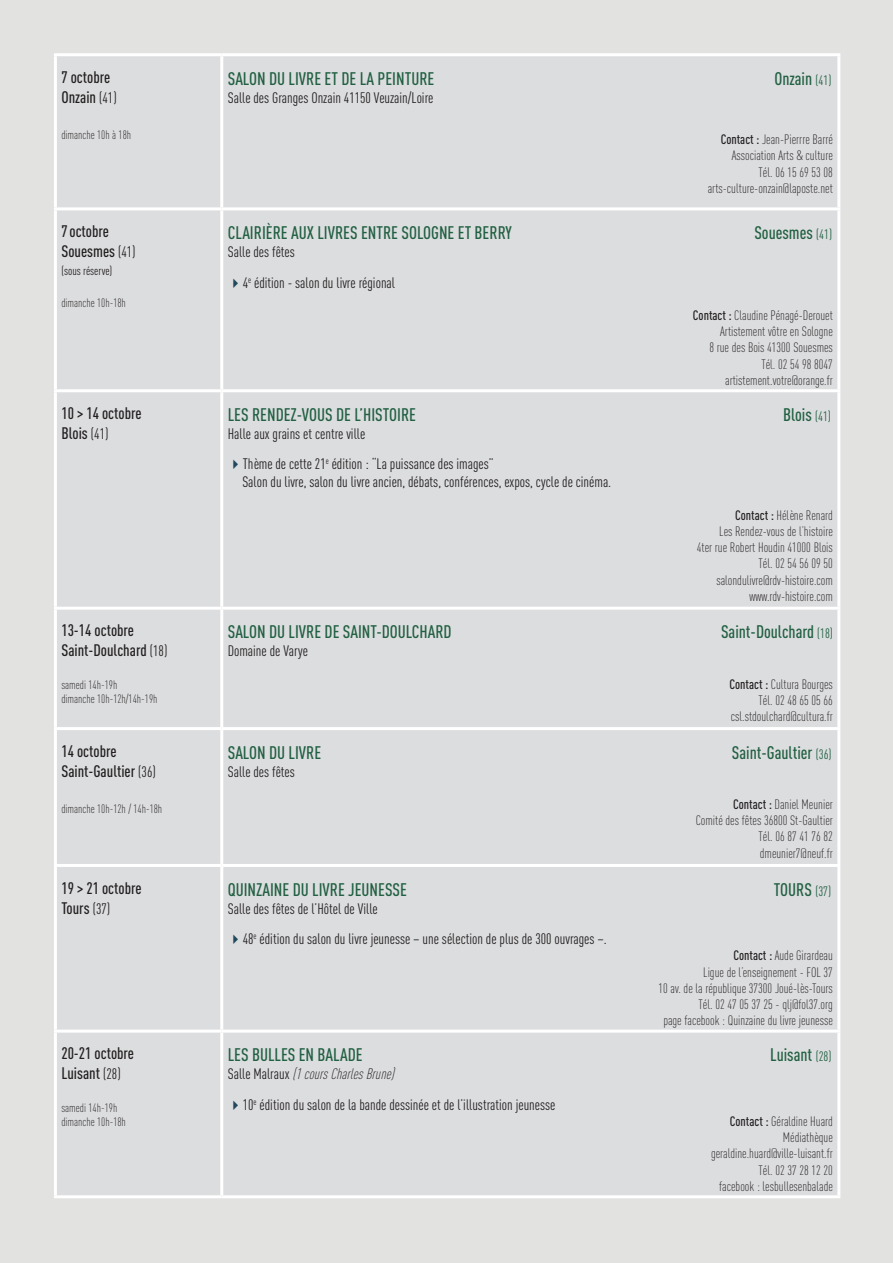
<style>
.page{position:relative;width:893px;height:1263px;background:#e2e2e1}
.page>*{position:absolute;margin:0;border:0;box-sizing:border-box;transform-origin:0 0}
.t1{font:500 18px "DIN Cond";color:#216042}
.t2{font:500 16.5px/19.8px "DIN Cond";color:#231f20}
.t3{font:15px/18px "DIN Cond";color:#231f20}
.t4{font:italic 300 15px "DIN Cond";color:#231f20}
.t5{font:300 13.5px/16.2px "DIN Cond";color:#231f20;text-align:right}
.t6{font:300 12px/14.4px "DIN Cond";color:#231f20}
.t7{font:12px "DIN Cond";color:#231f20}
.s1{font-weight:400;font-size:15px}
.s2{font-weight:400;font-size:13.5px}
.s3{font-weight:500}
.s4{color:#21495e}
.s5{font-weight:400;font-style:normal}
</style>
<div class="page">
<hr style="left:54px;top:53px;width:168px;height:3px;background:#fff">
<hr style="left:54px;top:56px;width:3px;height:151px;background:#fff">
<hr style="left:222px;top:53px;width:618px;height:3px;background:#fff">
<hr style="left:220px;top:56px;width:3px;height:151px;background:#fff">
<hr style="left:837px;top:56px;width:3px;height:151px;background:#fff">
<hr style="left:54px;top:207px;width:168px;height:3px;background:#fff">
<hr style="left:54px;top:210px;width:3px;height:179px;background:#fff">
<hr style="left:222px;top:207px;width:618px;height:3px;background:#fff">
<hr style="left:220px;top:210px;width:3px;height:179px;background:#fff">
<hr style="left:837px;top:210px;width:3px;height:179px;background:#fff">
<hr style="left:54px;top:389px;width:168px;height:3px;background:#fff">
<hr style="left:54px;top:392px;width:3px;height:215px;background:#fff">
<hr style="left:222px;top:389px;width:618px;height:3px;background:#fff">
<hr style="left:220px;top:392px;width:3px;height:215px;background:#fff">
<hr style="left:837px;top:392px;width:3px;height:215px;background:#fff">
<hr style="left:54px;top:607px;width:168px;height:3px;background:#fff">
<hr style="left:54px;top:610px;width:3px;height:117px;background:#fff">
<hr style="left:222px;top:607px;width:618px;height:3px;background:#fff">
<hr style="left:220px;top:610px;width:3px;height:117px;background:#fff">
<hr style="left:837px;top:610px;width:3px;height:117px;background:#fff">
<hr style="left:54px;top:727px;width:168px;height:3px;background:#fff">
<hr style="left:54px;top:730px;width:3px;height:134px;background:#fff">
<hr style="left:222px;top:727px;width:618px;height:3px;background:#fff">
<hr style="left:220px;top:730px;width:3px;height:134px;background:#fff">
<hr style="left:837px;top:730px;width:3px;height:134px;background:#fff">
<hr style="left:54px;top:864px;width:168px;height:3px;background:#fff">
<hr style="left:54px;top:867px;width:3px;height:163px;background:#fff">
<hr style="left:222px;top:864px;width:618px;height:3px;background:#fff">
<hr style="left:220px;top:867px;width:3px;height:163px;background:#fff">
<hr style="left:837px;top:867px;width:3px;height:163px;background:#fff">
<hr style="left:54px;top:1030px;width:168px;height:3px;background:#fff">
<hr style="left:54px;top:1033px;width:3px;height:162px;background:#fff">
<hr style="left:222px;top:1030px;width:618px;height:3px;background:#fff">
<hr style="left:220px;top:1033px;width:3px;height:162px;background:#fff">
<hr style="left:837px;top:1033px;width:3px;height:162px;background:#fff">
<hr style="left:54px;top:1195px;width:168px;height:3px;background:#fff">
<hr style="left:222px;top:1195px;width:618px;height:3px;background:#fff">
<p class="t2" style="left:61px;top:67px;width:57px">7 octobre<br>Onzain <span class="s1">(41)</span></p>
<p class="t6" style="left:61px;top:127px;width:71px">dimanche 10h à 18h</p>
<p class="t2" style="left:61px;top:221px;width:76px">7octobre<br>Souesmes <span class="s1">(41)</span></p>
<p class="t7" style="left:61px;top:264px;width:52px">(sous réserve)</p>
<p class="t6" style="left:61px;top:296px;width:66px">dimanche 10h-18h</p>
<h1 class="t1" style="left:228px;top:68px;width:208px">SALON DU LIVRE ET DE LA PEINTURE</h1>
<h1 class="t1" style="left:774px;top:68px;width:58px">Onzain <span class="s2">(41)</span></h1>
<p class="t3" style="left:228px;top:88px;width:207px">Salle des Granges Onzain 41150 Veuzain/Loire</p>
<p class="t5" style="left:708px;top:131px;width:127px"><span class="s3">Contact :</span> Jean-Pierrre Barré<br>Association Arts &amp; culture<br>Tél. 06 15 69 53 08 arts-culture-onzain@laposte.net</p>
<h1 class="t1" style="left:228px;top:222px;width:286px">CLAIRIÈRE AUX LIVRES ENTRE SOLOGNE ET BERRY</h1>
<h1 class="t1" style="left:754px;top:222px;width:79px">Souesmes <span class="s2">(41)</span></h1>
<p class="t3" style="left:228px;top:242px;width:69px">Salle des fêtes</p>
<p class="t3" style="left:228px;top:273px;width:169px"><span class="s4">✔</span>4<sup>e</sup> édition - salon du livre régional</p>
<p class="t5" style="left:693px;top:307px;width:141px"><span class="s3">Contact :</span> Claudine Pénagé-Derouet<br>Artistement vôtre en Sologne<br>8 rue des Bois 41300 Souesmes<br>Tél. 02 54 98 8047 artistement.votre@orange.fr</p>
<p class="t2" style="left:61px;top:403px;width:82px">10 &gt; 14 octobre<br>Blois <span class="s1">(41)</span></p>
<h1 class="t1" style="left:228px;top:404px;width:190px">LES RENDEZ-VOUS DE L’HISTOIRE</h1>
<h1 class="t1" style="left:783px;top:404px;width:49px">Blois <span class="s2">(41)</span></h1>
<p class="t3" style="left:228px;top:424px;width:139px">Halle aux grains et centre ville</p>
<p class="t3" style="left:242px;top:455px;width:370px;text-indent:-15px"><span class="s4">✔</span>Thème de cette 21<sup>e</sup> édition : “La puissance des images”<br>Salon du livre, salon du livre ancien, débats, conférences, expos, cycle de cinéma.</p>
<p class="t2" style="left:61px;top:620px;width:107px">13-14 octobre<br>Saint-Doulchard <span class="s1">(18)</span></p>
<p class="t6" style="left:61px;top:677px;width:98px">samedi 14h-19h<br>dimanche 10h-12h/14h-19h</p>
<p class="t2" style="left:61px;top:741px;width:96px">14 octobre<br>Saint-Gaultier <span class="s1">(36)</span></p>
<p class="t6" style="left:61px;top:801px;width:102px">dimanche 10h-12h / 14h-18h</p>
<p class="t5" style="left:697px;top:507px;width:138px"><span class="s3">Contact :</span> Hélène Renard<br>Les Rendez-vous de l’histoire<br>4ter rue Robert Houdin 41000 Blois<br>Tél. 02 54 56 09 50 salondulivre@rdv-histoire.com www.rdv-histoire.com</p>
<h1 class="t1" style="left:228px;top:621px;width:225px">SALON DU LIVRE DE SAINT-DOULCHARD</h1>
<h1 class="t1" style="left:721px;top:621px;width:113px">Saint-Doulchard <span class="s2">(18)</span></h1>
<p class="t3" style="left:228px;top:642px;width:82px">Domaine de Varye</p>
<p class="t5" style="left:729px;top:676px;width:105px"><span class="s3">Contact :</span> Cultura Bourges<br>Tél. 02 48 65 05 66 csl.stdoulchard@cultura.fr</p>
<h1 class="t1" style="left:228px;top:741px;width:95px">SALON DU LIVRE</h1>
<h1 class="t1" style="left:732px;top:741px;width:101px">Saint-Gaultier <span class="s2">(36)</span></h1>
<p class="t3" style="left:228px;top:762px;width:69px">Salle des fêtes</p>
<p class="t5" style="left:696px;top:796px;width:139px"><span class="s3">Contact :</span> Daniel Meunier<br>Comité des fêtes 36800 St-Gaultier<br>Tél. 06 87 41 76 82 dmeunier7@neuf.fr</p>
<p class="t2" style="left:61px;top:878px;width:82px">19 &gt; 21 octobre<br>Tours <span class="s1">(37)</span></p>
<h1 class="t1" style="left:228px;top:878px;width:181px">QUINZAINE DU LIVRE JEUNESSE</h1>
<h1 class="t1" style="left:774px;top:878px;width:59px">TOURS <span class="s2">(37)</span></h1>
<p class="t3" style="left:228px;top:899px;width:151px">Salle des fêtes de l’Hôtel de Ville</p>
<p class="t3" style="left:228px;top:930px;width:381px"><span class="s4">✔</span>48<sup>e</sup> édition du salon du livre jeunesse – une sélection de plus de 300 ouvrages –.</p>
<p class="t2" style="left:61px;top:1043px;width:74px">20-21 octobre<br>Luisant <span class="s1">(28)</span></p>
<p class="t6" style="left:61px;top:1100px;width:66px">samedi 14h-19h dimanche 10h-18h</p>
<p class="t5" style="left:658px;top:947px;width:176px"><span class="s3">Contact :</span> Aude Girardeau<br>Ligue de l’enseignement - FOL 37<br>10 av. de la république 37300 Joué-lès-Tours Tél. 02 47 05 37 25 - qlj@fol37.org<br>page facebook : Quinzaine du livre jeunesse</p>
<h1 class="t1" style="left:228px;top:1044px;width:136px">LES BULLES EN BALADE</h1>
<h1 class="t1" style="left:770px;top:1044px;width:63px">Luisant <span class="s2">(28)</span></h1>
<p class="t4" style="left:228px;top:1065px;width:171px"><span class="s5">S a l l e M a l r a u x</span> (1coursCharlesBrune)</p>
<p class="t3" style="left:228px;top:1095px;width:329px"><span class="s4">✔</span>10<sup>e</sup> édition du salon de la bande dessinée et de l’illustration jeunesse</p>
<p class="t5" style="left:711px;top:1113px;width:123px"><span class="s3">Contact :</span> Géraldine Huard<br>Médiathèque geraldine.huard@ville-luisant.fr<br>Tél. 02 37 28 12 20<br>facebook : lesbullesenbalade</p>
</div>
